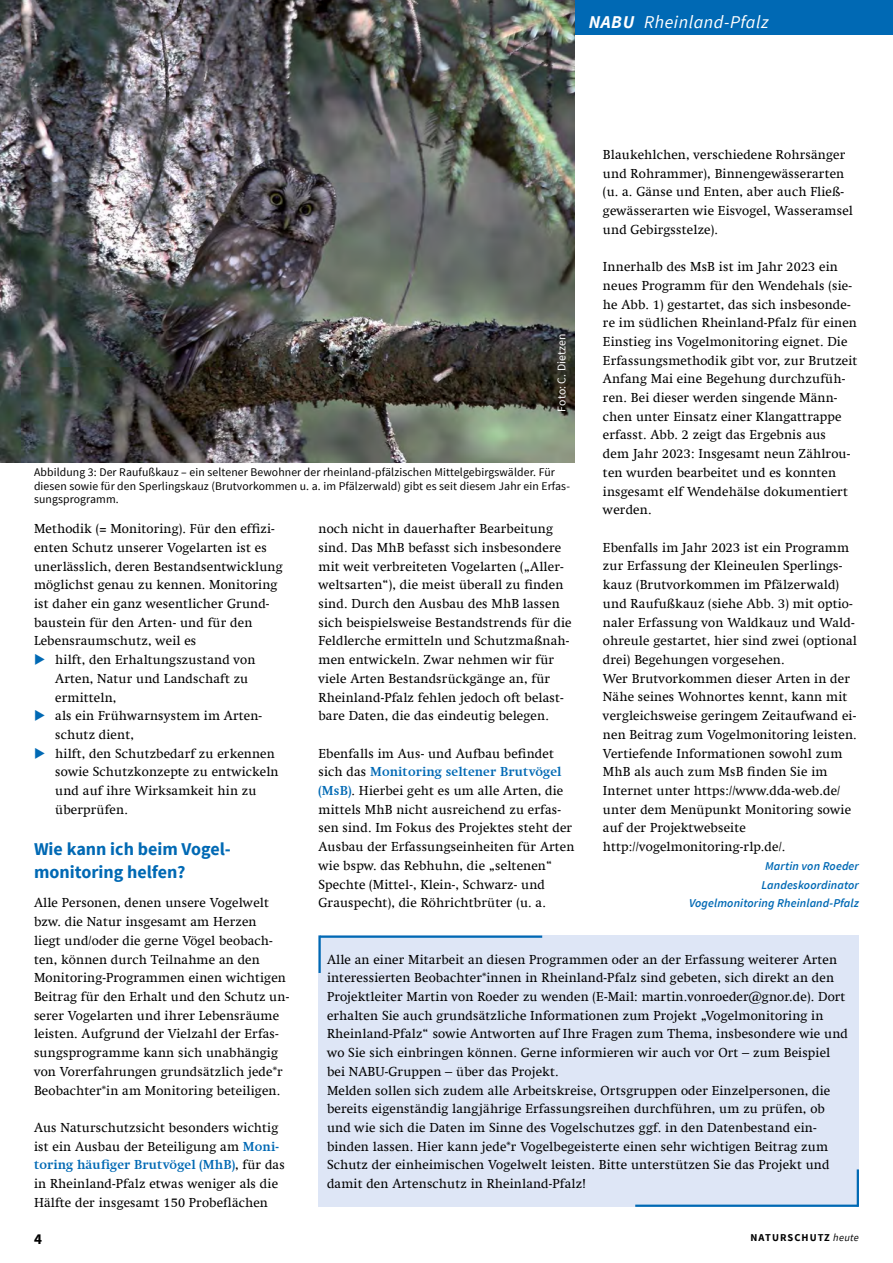
<style>
.page{position:relative;width:893px;height:1263px;background:#fff}
.page>*{position:absolute;margin:0;border:0;box-sizing:border-box;transform-origin:0 0}
.Magazin_Ü3{font:700 18px/22.5px "Source Sans Pro";color:#0069b4}
.t1{font:italic 18px "Source Sans Pro";letter-spacing:.03em;color:#fff}
.t2{font:700 15px "Source Sans Pro";color:#000}
.Fließ_Absatz{font:13.2px/18.8px "Swift Com";letter-spacing:.01em;color:#000}
.Fließ_Aufzählung{font:13.2px/18.8px "Swift Com";letter-spacing:.01em;color:#000}
.Fließ_Autor{font:italic 600 12px "Source Sans Pro";letter-spacing:.01em;color:#0069b4}
.Bildbeschreibung{font:11.7px/13.5px "Source Sans Pro";letter-spacing:.01em;color:#000}
.Bildbeschreibung-2{font:11.7px "Source Sans Pro";letter-spacing:.01em;color:#fff}
.t3{font:700 10.5px "Source Sans Pro";letter-spacing:.1em;color:#000}
.s1{font-weight:700}
.s2{color:#0069b4}
.s3{font-weight:700;color:#0069b4}
.s4{font-weight:400;font-style:italic}
</style>
<div class="page">
<div style="left:574px;top:0;width:319px;height:34px;background:#0069b4"></div>
<div style="left:318px;top:935px;width:541px;height:272px;background:#dee6f6"></div>
<hr style="left:318px;top:935px;width:3px;height:38px;background:#0069b4">
<hr style="left:320px;top:935px;width:222px;height:3px;background:#0069b4">
<hr style="left:857px;top:1169px;width:2px;height:38px;background:#0069b4">
<hr style="left:635px;top:1204px;width:223px;height:3px;background:#0069b4">
<img style="left:0;top:0;width:574px;height:462px">
<h1 class="t1" style="left:589px;top:11px;width:181px"><span class="s1">NABU</span> Rheinland-Pfalz</h1>
<p class="Fließ_Absatz" style="left:603px;top:145px;width:251px">Blaukehlchen, verschiedene Rohrsänger und Rohrammer), Binnengewässerarten (u. a. Gänse und Enten, aber auch Fließ&shy;gewässerarten wie Eisvogel, Wasseramsel und Gebirgsstelze).</p>
<p class="Fließ_Absatz" style="left:603px;top:257px;width:256px">Innerhalb des MsB ist im Jahr 2023 ein neues Programm für den Wendehals (sie&shy;he Abb. 1) gestartet, das sich insbesonde&shy;re im südlichen Rheinland-Pfalz für einen Einstieg ins Vogelmonitoring eignet. Die Erfassungsmethodik gibt vor, zur Brutzeit Anfang Mai eine Begehung durchzufüh&shy;ren. Bei dieser werden singende Männ&shy;chen unter Einsatz einer Klangattrappe erfasst. Abb. 2 zeigt das Ergebnis aus<br>dem Jahr 2023: Insgesamt neun Zählrou&shy;ten wurden bearbeitet und es konnten insgesamt elf Wendehälse dokumentiert werden.</p>
<p class="Fließ_Absatz" style="left:603px;top:538px;width:256px">Ebenfalls im Jahr 2023 ist ein Programm zur Erfassung der Kleineulen Sperlings&shy;kauz (Brutvorkommen im Pfälzerwald) und Raufußkauz (siehe Abb. 3) mit optio&shy;naler Erfassung von Waldkauz und Wald&shy;ohreule gestartet, hier sind zwei (optional drei) Begehungen vorgesehen.</p>
<p class="Fließ_Absatz" style="left:603px;top:669px;width:255px">Wer Brutvorkommen dieser Arten in der Nähe seines Wohnortes kennt, kann mit vergleichsweise geringem Zeitaufwand ei&shy;nen Beitrag zum Vogelmonitoring leisten.</p>
<p class="Fließ_Absatz" style="left:603px;top:744px;width:250px">Vertiefende Informationen sowohl zum MhB als auch zum MsB finden Sie im Internet unter https://www.dda-web.de/ unter dem Menüpunkt Monitoring sowie auf der Projektwebseite</p>
<p class="Fließ_Absatz" style="left:603px;top:837px;width:184px">http://vogelmonitoring-rlp.de/.</p>
<p class="Fließ_Autor" style="left:765px;top:858px;width:95px">Martin von Roeder</p>
<p class="Fließ_Autor" style="left:761px;top:877px;width:99px">Landeskoordinator</p>
<p class="Fließ_Autor" style="left:689px;top:896px;width:171px">Vogelmonitoring Rheinland-Pfalz</p>
<p class="Bildbeschreibung-2" style="left:554px;top:412px;width:79px;rotate:-90deg">Foto: C. Dietzen</p>
<p class="Bildbeschreibung" style="left:34px;top:466px;width:537px">Abbildung 3: Der Raufußkauz – ein seltener Bewohner der rheinland-pfälzischen Mittelgebirgswälder. Für diesen sowie für den Sperlingskauz (Brutvorkommen u. a. im Pfälzerwald) gibt es seit diesem Jahr ein Erfas&shy;sungsprogramm.</p>
<p class="Fließ_Absatz" style="left:34px;top:519px;width:250px">Methodik (= Monitoring). Für den effizi&shy;enten Schutz unserer Vogelarten ist es unerlässlich, deren Bestandsentwicklung möglichst genau zu kennen. Monitoring ist daher ein ganz wesentlicher Grund&shy;baustein für den Arten- und für den Lebensraumschutz, weil es</p>
<p class="Fließ_Aufzählung" style="left:55px;top:650px;width:202px;text-indent:-21px"><span class="s2">◆</span> hilft, den Erhaltungszustand von<br>Arten, Natur und Landschaft zu ermitteln,</p>
<p class="Fließ_Aufzählung" style="left:55px;top:706px;width:208px;text-indent:-21px"><span class="s2">◆</span> als ein Frühwarnsystem im Arten&shy;schutz dient,</p>
<p class="Fließ_Aufzählung" style="left:55px;top:744px;width:225px;text-indent:-21px"><span class="s2">◆</span> hilft, den Schutzbedarf zu erkennen sowie Schutzkonzepte zu entwickeln und auf ihre Wirksamkeit hin zu überprüfen.</p>
<p class="Magazin_Ü3" style="left:34px;top:838px;width:198px">Wie kann ich beim Vogel&shy;monitoring helfen?</p>
<p class="Fließ_Absatz" style="left:34px;top:893px;width:257px">Alle Personen, denen unsere Vogelwelt bzw. die Natur insgesamt am Herzen<br>liegt und/oder die gerne Vögel beobach&shy;ten, können durch Teilnahme an den Monitoring-Programmen einen wichtigen Beitrag für den Erhalt und den Schutz un&shy;serer Vogelarten und ihrer Lebensräume leisten. Aufgrund der Vielzahl der Erfas&shy;sungsprogramme kann sich unabhängig von Vorerfahrungen grundsätzlich jede*r Beobachter*in am Monitoring beteiligen.</p>
<p class="Fließ_Absatz" style="left:34px;top:1118px;width:252px">Aus Naturschutzsicht besonders wichtig ist ein Ausbau der Beteiligung am <span class="s3">Moni&shy;toring häufiger Brutvögel (MhB)</span>, für das in Rheinland-Pfalz etwas weniger als die Hälfte der insgesamt 150 Probeflächen</p>
<p class="Fließ_Absatz" style="left:318px;top:519px;width:255px">noch nicht in dauerhafter Bearbeitung sind. Das MhB befasst sich insbesondere mit weit verbreiteten Vogelarten („Aller&shy;weltsarten“), die meist überall zu finden sind. Durch den Ausbau des MhB lassen sich beispielsweise Bestandstrends für die Feldlerche ermitteln und Schutzmaßnah&shy;men entwickeln. Zwar nehmen wir für viele Arten Bestandsrückgänge an, für Rheinland-Pfalz fehlen jedoch oft belast&shy;bare Daten, die das eindeutig belegen.</p>
<p class="Fließ_Absatz" style="left:318px;top:744px;width:257px">Ebenfalls im Aus- und Aufbau befindet sich das <span class="s3">Monitoring seltener Brutvögel (MsB)</span>. Hierbei geht es um alle Arten, die mittels MhB nicht ausreichend zu erfas&shy;sen sind. Im Fokus des Projektes steht der Ausbau der Erfassungseinheiten für Arten wie bspw. das Rebhuhn, die „seltenen“ Spechte (Mittel-, Klein-, Schwarz- und Grauspecht), die Röhrichtbrüter (u. a.</p>
<p class="Fließ_Absatz" style="left:327px;top:950px;width:522px">Alle an einer Mitarbeit an diesen Programmen oder an der Erfassung weiterer Arten interessierten Beobachter*innen in Rheinland-Pfalz sind gebeten, sich direkt an den Projektleiter Martin von Roeder zu wenden (E-Mail: martin.vonroeder@gnor.de). Dort erhalten Sie auch grundsätzliche Informationen zum Projekt „Vogelmonitoring in Rheinland-Pfalz“ sowie Antworten auf Ihre Fragen zum Thema, insbesondere wie und wo Sie sich einbringen können. Gerne informieren wir auch vor Ort – zum Beispiel bei NABU-Gruppen – über das Projekt.</p>
<p class="Fließ_Absatz" style="left:327px;top:1081px;width:505px">Melden sollen sich zudem alle Arbeitskreise, Ortsgruppen oder Einzelpersonen, die bereits eigenständig langjährige Erfassungsreihen durchführen, um zu prüfen, ob und wie sich die Daten im Sinne des Vogelschutzes ggf. in den Datenbestand ein&shy;binden lassen. Hier kann jede*r Vogelbegeisterte einen sehr wichtigen Beitrag zum Schutz der einheimischen Vogelwelt leisten. Bitte unterstützen Sie das Projekt und damit den Artenschutz in Rheinland-Pfalz!</p>
<p class="t2" style="left:34px;top:1230px;width:9px">4</p>
<p class="t3" style="left:751px;top:1231px;width:110px">NATURSCHUTZ <span class="s4">heute</span></p>
</div>
